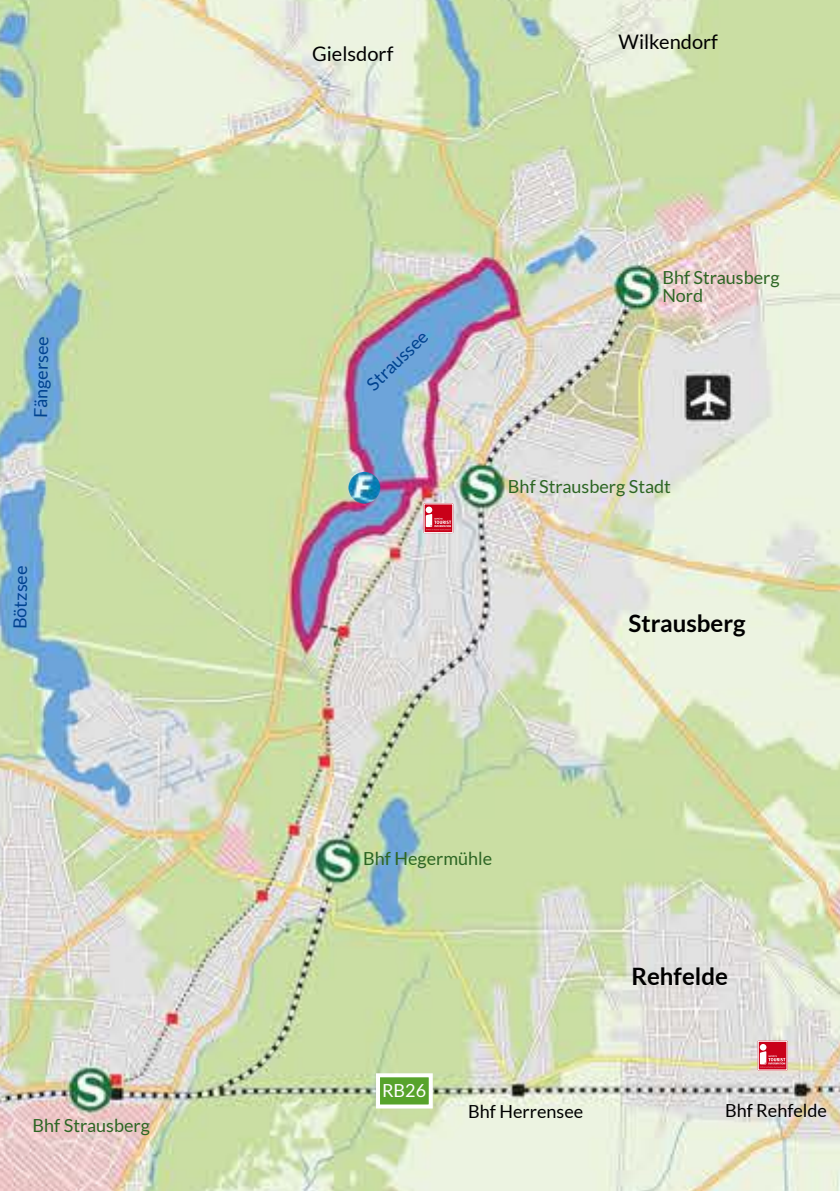
<style>
.page{position:relative;width:840px;height:1191px;background:#fff}
.page>*{position:absolute;margin:0;border:0;box-sizing:border-box;transform-origin:0 0}
.t1{font:700 24px "Lato";color:#000}
.t2{font:20px "Lato";color:#000}
.t3{font:18px/18px "Lato";color:#2d6624}
.t4{font:18px "Lato";color:#004390}
.t5{font:18px "Lato";color:#000}
.t6{font:18px "Lato";color:#fff}
</style>
<div class="page">
<img style="left:0;top:0;width:839px;height:1191px">
<div style="left:423px;top:503px;width:30px;height:30px;background:#c90019"></div>
<div style="left:424px;top:504px;width:28px;height:28px;border:1px solid #fff"></div>
<svg style="left:425px;top:506px;width:7px;height:7px"></svg>
<svg style="left:425px;top:514px;width:26px;height:16px"></svg>
<div style="left:376px;top:1073px;width:56px;height:35px;background:#57a32b;border:4px solid #fff"></div>
<img style="left:348px;top:472px;width:32px;height:31px;border-radius:16px">
<svg style="left:757px;top:1040px;width:30px;height:30px"></svg>
<div style="left:757px;top:1041px;width:29px;height:29px;border:1px solid #fff"></div>
<div style="left:759px;top:1044px;width:7px;height:6px;background:#fff;border-radius:50%"></div>
<svg style="left:759px;top:1051px;width:25px;height:16px"></svg>
<p class="t4" style="left:31px;top:418px;width:83px;rotate:-89deg">Fängersee</p>
<p class="t4" style="left:10px;top:629px;width:65px;rotate:-89deg">Bötzsee</p>
<p class="t3" style="left:33px;top:1116px;width:119px">Bhf Strausberg</p>
<p class="t2" style="left:312px;top:43px;width:83px">Gielsdorf</p>
<p class="t2" style="left:618px;top:30px;width:101px">Wilkendorf</p>
<p class="t4" style="left:362px;top:379px;width:78px;rotate:-44deg">Straussee</p>
<p class="t3" style="left:662px;top:268px;width:119px">Bhf Strausberg<br>Nord</p>
<p class="t3" style="left:507px;top:477px;width:164px">Bhf Strausberg Stadt</p>
<h1 class="t1" style="left:628px;top:609px;width:118px">Strausberg</h1>
<p class="t3" style="left:363px;top:849px;width:130px">Bhf Hegermühle</p>
<p class="t6" style="left:382px;top:1080px;width:46px">RB26</p>
<h1 class="t1" style="left:631px;top:962px;width:98px">Rehfelde</h1>
<p class="t5" style="left:468px;top:1101px;width:116px">Bhf Herrensee</p>
<p class="t5" style="left:724px;top:1100px;width:103px">Bhf Rehfelde</p>
</div>
